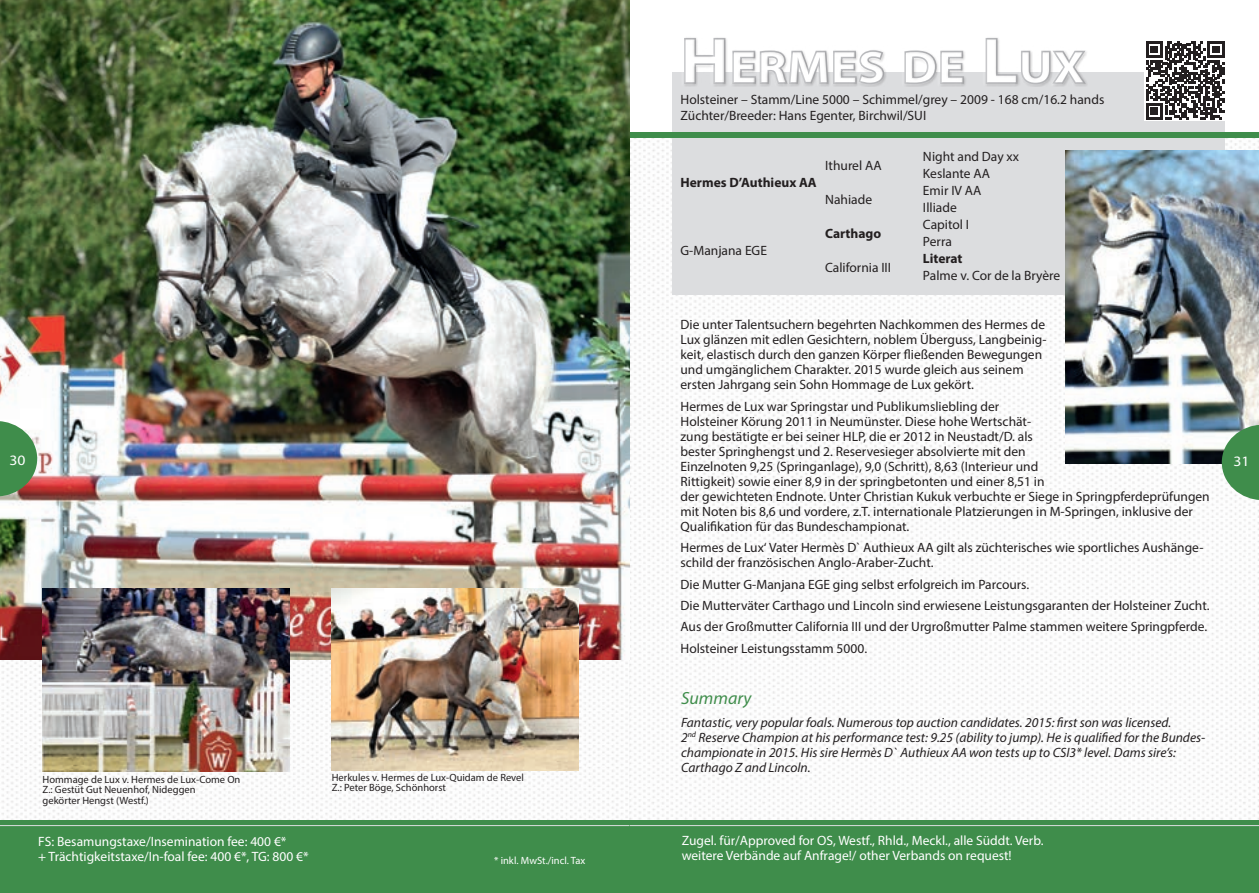
<style>
.page{position:relative;width:1259px;height:893px;background:#fff}
.page>*{position:absolute;margin:0;border:0;box-sizing:border-box;transform-origin:0 0}
.t1{font:600 44.4px "Myriad Pro";letter-spacing:.03em;color:#fff;scale:1.14 1}
.t2{font:italic 17.7px "Myriad Pro";color:#3f8d4b}
.t3{font:14.4px "Myriad Pro";color:#fff;scale:1.08 1}
.t4{font:13.5px/15px "Myriad Pro";color:#231f20}
.t5{font:italic 13.5px/15px "Myriad Pro";color:#231f20}
.t6{font:13.5px/15px "Myriad Pro";color:#fff}
.t7{font:700 13.5px "Myriad Pro";color:#231f20}
.t8{font:10.5px/10.5px "Myriad Pro";color:#231f20}
.t9{font:10.5px "Myriad Pro";color:#fff}
.s1{font-size:63.3px}
</style>
<div class="page">
<img style="left:629px;top:138px;width:630px;height:683px">
<div style="left:672px;top:72px;width:553px;height:222px;background:#dcdddf"></div>
<div style="left:629px;top:133px;width:630px;height:5px;background:#3f8d4b"></div>
<div style="left:629px;top:821px;width:630px;height:72px;background:#3f8d4b"></div>
<hr style="left:629px;top:825px;width:630px;height:1px;background:#dcdddf">
<img style="left:0;top:659px;width:629px;height:162px">
<div style="left:0;top:821px;width:629px;height:72px;background:#3f8d4b"></div>
<hr style="left:0;top:825px;width:629px;height:1px;background:#dcdddf">
<div style="left:683px;top:36px;width:405px;height:51px;background:#231f20;opacity:.35"></div>
<img style="left:0;top:0;width:629px;height:659px">
<div style="left:1144px;top:40px;width:81px;height:81px;background:#fff"></div>
<svg style="left:1146px;top:41px;width:78px;height:79px"></svg>
<img style="left:1065px;top:151px;width:194px;height:313px">
<img style="left:43px;top:588px;width:246px;height:183px">
<img style="left:332px;top:588px;width:246px;height:183px">
<svg style="left:1221px;top:425px;width:38px;height:75px"></svg>
<svg style="left:0;top:421px;width:37px;height:75px;background:#629360"></svg>
<h1 class="t1" style="left:680px;top:39px;width:355px"><span class="s1">H</span>ERMES DE <span class="s1">L</span>UX</h1>
<p class="t4" style="left:680px;top:91px;width:425px;line-height:16.5px">Holsteiner – Stamm/Line 5000 – Schimmel/grey – 2009 - 168 cm/16.2 hands<br>Züchter/Breeder: Hans Egenter, Birchwil/SUI</p>
<p class="t7" style="left:680px;top:173px;width:138px">Hermes D’Authieux AA</p>
<p class="t4" style="left:680px;top:243px;width:88px">G-Manjana EGE</p>
<p class="t4" style="left:825px;top:158px;width:58px">Ithurel AA</p>
<p class="t4" style="left:923px;top:148px;width:98px;line-height:17px">Night and Day xx<br>Keslante AA</p>
<p class="t4" style="left:825px;top:192px;width:48px">Nahiade</p>
<p class="t4" style="left:923px;top:182px;width:60px;line-height:17px">Emir IV AA<br>Illiade</p>
<p class="t7" style="left:825px;top:224px;width:58px">Carthago</p>
<p class="t4" style="left:923px;top:216px;width:48px;line-height:17px">Capitol I<br>Perra</p>
<p class="t4" style="left:825px;top:260px;width:67px">California III</p>
<p class="t7" style="left:923px;top:250px;width:41px">Literat</p>
<p class="t4" style="left:923px;top:268px;width:139px">Palme v. Cor de la Bryère</p>
<p class="t4" style="left:680px;top:317px;width:367px">Die unter Talentsuchern begehrten Nachkommen des Hermes de Lux glänzen mit edlen Gesichtern, noblem Überguss, Langbeinig&shy;keit, elastisch durch den ganzen Körper fließenden Bewegungen und umgänglichem Charakter. 2015 wurde gleich aus seinem ersten Jahrgang sein Sohn Hommage de Lux gekört.</p>
<p class="t4" style="left:680px;top:399px;width:531px">Hermes de Lux war Springstar und Publikumsliebling der<br>Holsteiner Körung 2011 in Neumünster. Diese hohe Wertschät-<br>zung bestätigte er bei seiner HLP, die er 2012 in Neustadt/D. als<br>bester Springhengst und 2. Reservesieger absolvierte mit den<br>Einzelnoten 9,25 (Springanlage), 9,0 (Schritt), 8,63 (Interieur und<br>Rittigkeit) sowie einer 8,9 in der springbetonten und einer 8,51 in<br>der gewichteten Endnote. Unter Christian Kukuk verbuchte er Siege in Springpferdeprüfungen mit Noten bis 8,6 und vordere, z.T. internationale Platzierungen in M-Springen, inklusive der Qualifikation für das Bundeschampionat.</p>
<p class="t4" style="left:680px;top:540px;width:524px">Hermes de Lux‘ Vater Hermès D` Authieux AA gilt als züchterisches wie sportliches Aushänge&shy;schild der französischen Anglo-Araber-Zucht.</p>
<p class="t4" style="left:680px;top:573px;width:530px;line-height:21.5px">Die Mutter G-Manjana EGE ging selbst erfolgreich im Parcours.<br>Die Mutterväter Carthago und Lincoln sind erwiesene Leistungsgaranten der Holsteiner Zucht.<br>Aus der Großmutter California III und der Urgroßmutter Palme stammen weitere Springpferde.<br>Holsteiner Leistungsstamm 5000.</p>
<p class="t3" style="left:10px;top:451px;width:16px">30</p>
<p class="t3" style="left:1233px;top:452px;width:16px">31</p>
<p class="t8" style="left:43px;top:774px;width:199px">Hommage de Lux v. Hermes de Lux-Come On<br>Z.: Gestüt Gut Neuenhof, Nideggen<br>gekörter Hengst (Westf.)</p>
<p class="t8" style="left:332px;top:772px;width:194px">Herkules v. Hermes de Lux-Quidam de Revel<br>Z.: Peter Böge, Schönhorst</p>
<p class="t6" style="left:38px;top:834px;width:272px">FS: Besamungstaxe/Insemination fee: 400 €*<br>+ Trächtigkeitstaxe/In-foal fee: 400 €*, TG: 800 €*</p>
<p class="t9" style="left:494px;top:854px;width:93px">* inkl. MwSt./incl. Tax</p>
<h2 class="t2" style="left:681px;top:687px;width:72px">Summary</h2>
<p class="t5" style="left:681px;top:714px;width:526px">Fantastic, very popular foals. Numerous top auction candidates. 2015: first son was licensed.<br>2<sup>nd</sup> Reserve Champion at his performance test: 9.25 (ability to jump). He is qualified for the Bundes&shy;championate in 2015. His sire Hermès D` Authieux AA won tests up to CSI3* level. Dams sire’s:<br>Carthago Z and Lincoln.</p>
<p class="t6" style="left:681px;top:833px;width:363px">Zugel. für/Approved for OS, Westf., Rhld., Meckl., alle Süddt. Verb. weitere Verbände auf Anfrage!/ other Verbands on request!</p>
</div>
